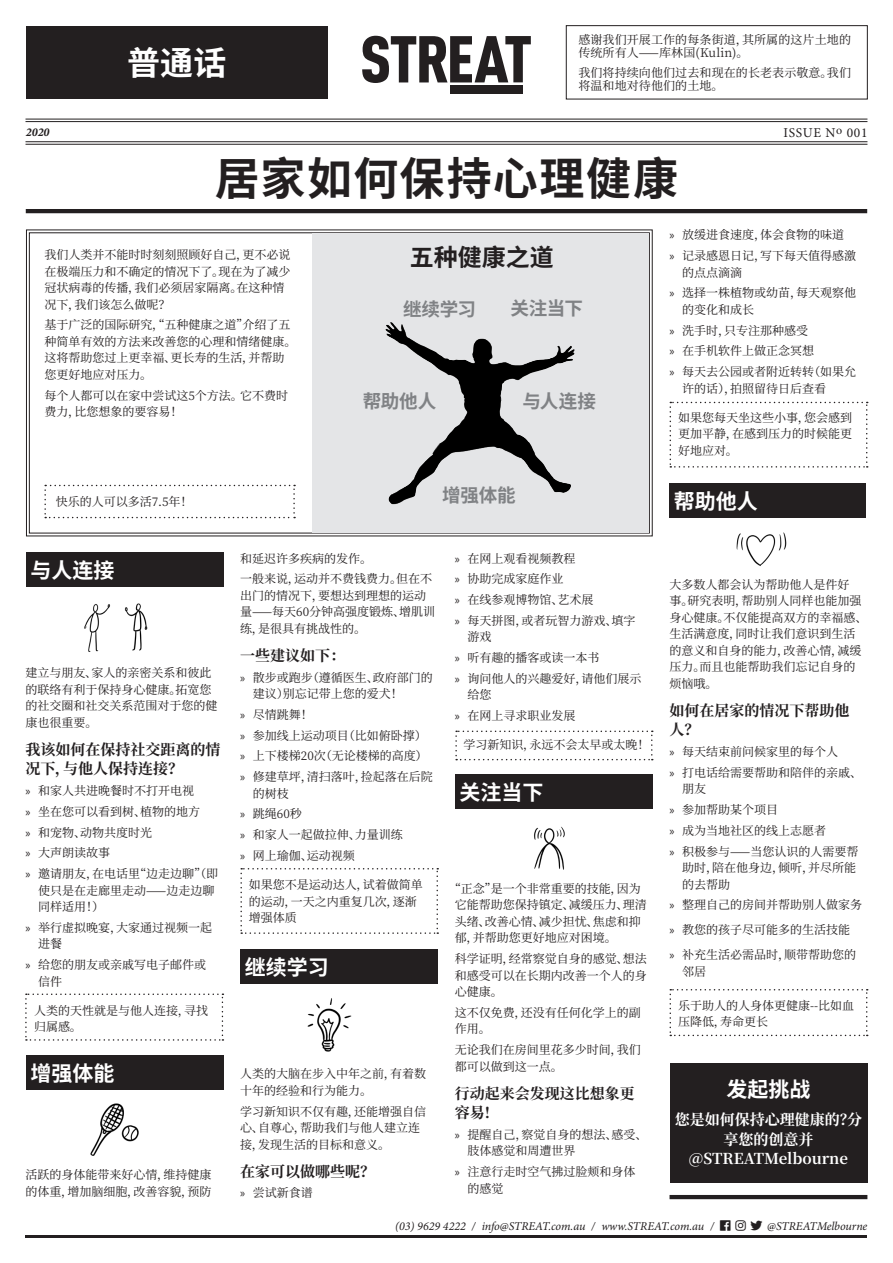
<style>
.page{position:relative;width:893px;height:1263px;background:#fff}
.page>*{position:absolute;margin:0;border:0;box-sizing:border-box;transform-origin:0 0}
.t1{font:700 45px "Source Han Sans SC";letter-spacing:.03em;color:#231f20}
.t2{font:700 33px "Source Han Sans SC";color:#fff}
.t3{font:700 24px "Source Han Sans SC";color:#231f20}
.t4{font:700 21px "Source Han Sans SC";color:#fff}
.Pop_ups{font:700 18.6px "Source Han Sans SC";letter-spacing:-.015em;color:#808285}
.t5{font:700 15px/19.5px "Source Han Serif SC";color:#231f20}
.t6{font:700 15px/19.5px "Source Han Serif SC";color:#fff;text-align:center}
.t7{font:13.5px "Minion Pro";letter-spacing:.05em;color:#231f20}
.t8{font:12px/16.5px "Source Han Serif SC";color:#231f20}
.t9{font:italic 12px "Minion Pro";letter-spacing:-.005em;color:#231f20}
.t10{font:italic 700 12px "Minion Pro";color:#231f20}
.s1{font-family:"Myriad Pro"}
</style>
<div class="page">
<hr style="left:26px;top:119px;width:841px;height:1px;background:#231f20">
<hr style="left:26px;top:121px;width:841px;height:1px;background:#231f20">
<hr style="left:26px;top:141px;width:841px;height:1px;background:#231f20">
<hr style="left:26px;top:144px;width:841px;height:1px;background:#231f20">
<svg style="left:362px;top:36px;width:169px;height:47px"></svg>
<div style="left:450px;top:85px;width:73px;height:9px;background:#231f20"></div>
<hr style="left:26px;top:1235px;width:841px;height:2px;background:#231f20">
<hr style="left:26px;top:209px;width:841px;height:4px;background:#231f20">
<svg style="left:26px;top:229px;width:627px;height:307px"></svg>
<div style="left:312px;top:233px;width:337px;height:300px;background:#e4e5e7"></div>
<img style="left:385px;top:322px;width:190px;height:183px">
<svg style="left:44px;top:485px;width:251px;height:33px"></svg>
<svg style="left:670px;top:402px;width:198px;height:66px"></svg>
<svg style="left:240px;top:868px;width:198px;height:66px"></svg>
<svg style="left:669px;top:989px;width:199px;height:47px"></svg>
<svg style="left:25px;top:993px;width:198px;height:48px"></svg>
<svg style="left:455px;top:730px;width:198px;height:30px"></svg>
<div style="left:26px;top:553px;width:197px;height:34px;background:#231f20"></div>
<div style="left:26px;top:1056px;width:197px;height:34px;background:#231f20"></div>
<div style="left:240px;top:949px;width:198px;height:34px;background:#231f20"></div>
<div style="left:455px;top:774px;width:198px;height:34px;background:#231f20"></div>
<div style="left:669px;top:483px;width:197px;height:35px;background:#231f20"></div>
<hr style="left:669px;top:1195px;width:198px;height:4px;background:#231f20">
<div style="left:669px;top:1063px;width:198px;height:119px;background:#231f20"></div>
<img style="left:307px;top:998px;width:45px;height:54px">
<img style="left:90px;top:1103px;width:49px;height:53px">
<img style="left:84px;top:603px;width:64px;height:49px">
<img style="left:534px;top:826px;width:31px;height:44px">
<img style="left:736px;top:532px;width:51px;height:34px">
<div style="left:26px;top:26px;width:301px;height:72px;background:#231f20"></div>
<p class="t2" style="left:127px;top:45px;width:100px">普通话</p>
<p class="t8" style="left:578px;top:33px;width:274px;line-height:13.5px">感谢我们开展工作的每条街道，其所属的这片土地的传统所有人——库林国(Kulin)。</p>
<p class="t8" style="left:578px;top:66px;width:274px;line-height:13.5px">我们将持续向他们过去和现在的长老表示敬意。我们将温和地对待他们的土地。</p>
<p class="t10" style="left:26px;top:124px;width:25px">2020</p>
<p class="t7" style="left:784px;top:124px;width:85px">ISSUE N<sup>o</sup> 001</p>
<p class="t1" style="left:215px;top:153px;width:464px">居家如何保持心理健康</p>
<p class="t8" style="left:44px;top:247px;width:248px">我们人类并不能时时刻刻照顾好自己，更不必说在极端压力和不确定的情况下了。现在为了减少冠状病毒的传播，我们必须居家隔离。在这种情况下，我们该怎么做呢？</p>
<p class="t8" style="left:44px;top:317px;width:253px">基于广泛的国际研究，“五种健康之道”介绍了五种简单有效的方法来改善您的心理和情绪健康。这将帮助您过上更幸福、更长寿的生活，并帮助您更好地应对压力。</p>
<p class="t8" style="left:44px;top:387px;width:245px">每个人都可以在家中尝试这5个方法。它不费时费力，比您想象的要容易！</p>
<p class="t8" style="left:56px;top:493px;width:138px">快乐的人可以多活7.5年！</p>
<p class="t3" style="left:410px;top:243px;width:145px">五种健康之道</p>
<p class="Pop_ups" style="left:403px;top:299px;width:75px">继续学习</p>
<p class="Pop_ups" style="left:511px;top:297px;width:74px">关注当下</p>
<p class="Pop_ups" style="left:363px;top:391px;width:75px">帮助他人</p>
<p class="Pop_ups" style="left:523px;top:390px;width:75px">与人连接</p>
<p class="Pop_ups" style="left:442px;top:485px;width:75px">增强体能</p>
<p class="t4" style="left:30px;top:559px;width:86px">与人连接</p>
<p class="t8" style="left:26px;top:665px;width:194px">建立与朋友、家人的亲密关系和彼此的联络有利于保持身心健康。拓宽您的社交圈和社交关系范围对于您的健康也很重要。</p>
<p class="t5" style="left:26px;top:740px;width:197px">我该如何在保持社交距离的情况下，与他人保持连接？</p>
<p class="t8" style="left:26px;top:783px;width:170px"><span class="s1">»</span> 和家人共进晚餐时不打开电视</p>
<p class="t8" style="left:26px;top:803px;width:176px"><span class="s1">»</span> 坐在您可以看到树、植物的地方</p>
<p class="t8" style="left:26px;top:824px;width:128px"><span class="s1">»</span> 和宠物、动物共度时光</p>
<p class="t8" style="left:26px;top:845px;width:86px"><span class="s1">»</span> 大声朗读故事</p>
<p class="t8" style="left:38px;top:866px;width:181px;text-indent:-13px"><span class="s1">»</span> 邀请朋友，在电话里“边走边聊”（即使只是在走廊里走动——边走边聊同样适用！）</p>
<p class="t8" style="left:38px;top:919px;width:175px;text-indent:-13px"><span class="s1">»</span> 举行虚拟晚宴，大家通过视频一起进餐</p>
<p class="t8" style="left:38px;top:957px;width:169px;text-indent:-13px"><span class="s1">»</span> 给您的朋友或亲戚写电子邮件或信件</p>
<p class="t8" style="left:34px;top:1002px;width:175px">人类的天性就是与他人连接，寻找归属感。</p>
<p class="t4" style="left:30px;top:1062px;width:85px">增强体能</p>
<p class="t8" style="left:26px;top:1167px;width:188px">活跃的身体能带来好心情，维持健康的体重，增加脑细胞，改善容貌，预防</p>
<p class="t8" style="left:240px;top:550px;width:133px">和延迟许多疾病的发作。</p>
<p class="t8" style="left:240px;top:571px;width:197px">一般来说，运动并不费钱费力。但在不出门的情况下，要想达到理想的运动量——每天60分钟高强度锻炼、增肌训练，是很具有挑战性的。</p>
<p class="t5" style="left:240px;top:646px;width:106px">一些建议如下：</p>
<p class="t8" style="left:253px;top:669px;width:181px;text-indent:-13px"><span class="s1">»</span> 散步或跑步（遵循医生、政府部门的建议）别忘记带上您的爱犬！</p>
<p class="t8" style="left:240px;top:706px;width:74px"><span class="s1">»</span> 尽情跳舞！</p>
<p class="t8" style="left:240px;top:727px;width:188px"><span class="s1">»</span> 参加线上运动项目（比如俯卧撑）</p>
<p class="t8" style="left:240px;top:748px;width:189px"><span class="s1">»</span> 上下楼梯20次（无论楼梯的高度）</p>
<p class="t8" style="left:253px;top:769px;width:181px;text-indent:-13px"><span class="s1">»</span> 修建草坪，清扫落叶，捡起落在后院的树枝</p>
<p class="t8" style="left:240px;top:806px;width:63px"><span class="s1">»</span> 跳绳60秒</p>
<p class="t8" style="left:240px;top:827px;width:164px"><span class="s1">»</span> 和家人一起做拉伸、力量训练</p>
<p class="t8" style="left:240px;top:847px;width:116px"><span class="s1">»</span> 网上瑜伽、运动视频</p>
<p class="t8" style="left:249px;top:877px;width:175px">如果您不是运动达人，试着做简单的运动，一天之内重复几次，逐渐增强体质</p>
<p class="t4" style="left:245px;top:955px;width:85px">继续学习</p>
<p class="t8" style="left:240px;top:1066px;width:187px">人类的大脑在步入中年之前，有着数十年的经验和行为能力。</p>
<p class="t8" style="left:240px;top:1103px;width:187px">学习新知识不仅有趣，还能增强自信心、自尊心，帮助我们与他人建立连接，发现生活的目标和意义。</p>
<p class="t5" style="left:240px;top:1162px;width:136px">在家可以做哪些呢？</p>
<p class="t8" style="left:240px;top:1185px;width:74px"><span class="s1">»</span> 尝试新食谱</p>
<p class="t8" style="left:455px;top:550px;width:122px"><span class="s1">»</span> 在网上观看视频教程</p>
<p class="t8" style="left:455px;top:571px;width:110px"><span class="s1">»</span> 协助完成家庭作业</p>
<p class="t8" style="left:455px;top:592px;width:140px"><span class="s1">»</span> 在线参观博物馆、艺术展</p>
<p class="t8" style="left:468px;top:612px;width:169px;text-indent:-13px"><span class="s1">»</span> 每天拼图，或者玩智力游戏、填字游戏</p>
<p class="t8" style="left:455px;top:650px;width:146px"><span class="s1">»</span> 听有趣的播客或读一本书</p>
<p class="t8" style="left:468px;top:670px;width:175px;text-indent:-13px"><span class="s1">»</span> 询问他人的兴趣爱好，请他们展示给您</p>
<p class="t8" style="left:455px;top:708px;width:122px"><span class="s1">»</span> 在网上寻求职业发展</p>
<p class="t8" style="left:463px;top:737px;width:187px">学习新知识，永远不会太早或太晚！</p>
<p class="t4" style="left:460px;top:780px;width:85px">关注当下</p>
<p class="t8" style="left:455px;top:880px;width:193px;text-indent:-6px">“正念”是一个非常重要的技能，因为它能帮助您保持镇定、减缓压力、理清头绪、改善心情、减少担忧、焦虑和抑郁，并帮助您更好地应对困境。</p>
<p class="t8" style="left:455px;top:951px;width:193px;text-align:justify">科学证明，经常察觉自身的感觉、想法和感受可以在长期内改善一个人的身心健康。</p>
<p class="t8" style="left:455px;top:1004px;width:187px">这不仅免费，还没有任何化学上的副作用。</p>
<p class="t8" style="left:455px;top:1042px;width:187px">无论我们在房间里花多少时间，我们都可以做到这一点。</p>
<p class="t5" style="left:455px;top:1084px;width:181px">行动起来会发现这比想象更容易!</p>
<p class="t8" style="left:468px;top:1126px;width:181px;text-indent:-13px"><span class="s1">»</span> 提醒自己，察觉自身的想法、感受、肢体感觉和周遭世界</p>
<p class="t8" style="left:468px;top:1164px;width:169px;text-indent:-13px"><span class="s1">»</span> 注意行走时空气拂过脸颊和身体的感觉</p>
<p class="t8" style="left:669px;top:227px;width:176px"><span class="s1">»</span> 放缓进食速度，体会食物的味道</p>
<p class="t8" style="left:682px;top:248px;width:176px;text-indent:-13px"><span class="s1">»</span> 记录感恩日记，写下每天值得感激的点点滴滴</p>
<p class="t8" style="left:682px;top:285px;width:176px;text-indent:-13px"><span class="s1">»</span> 选择一株植物或幼苗，每天观察他的变化和成长</p>
<p class="t8" style="left:669px;top:322px;width:140px"><span class="s1">»</span> 洗手时，只专注那种感受</p>
<p class="t8" style="left:669px;top:343px;width:146px"><span class="s1">»</span> 在手机软件上做正念冥想</p>
<p class="t8" style="left:682px;top:364px;width:176px;text-indent:-13px"><span class="s1">»</span> 每天去公园或者附近转转（如果允许的话），拍照留待日后查看</p>
<p class="t8" style="left:678px;top:409px;width:175px;text-align:justify">如果您每天坐这些小事，您会感到更加平静，在感到压力的时候能更好地应对。</p>
<p class="t4" style="left:674px;top:489px;width:85px">帮助他人</p>
<p class="t8" style="left:669px;top:576px;width:199px">大多数人都会认为帮助他人是件好<br>事。研究表明，帮助别人同样也能加强身心健康。不仅能提高双方的幸福感、生活满意度，同时让我们意识到生活的意义和自身的能力，改善心情，减缓压力。而且也能帮助我们忘记自身的烦恼哦。</p>
<p class="t5" style="left:669px;top:701px;width:182px">如何在居家的情况下帮助他人？</p>
<p class="t8" style="left:669px;top:744px;width:170px"><span class="s1">»</span> 每天结束前问候家里的每个人</p>
<p class="t8" style="left:682px;top:764px;width:181px;text-indent:-13px"><span class="s1">»</span> 打电话给需要帮助和陪伴的亲戚、朋友</p>
<p class="t8" style="left:669px;top:802px;width:110px"><span class="s1">»</span> 参加帮助某个项目</p>
<p class="t8" style="left:669px;top:822px;width:158px"><span class="s1">»</span> 成为当地社区的线上志愿者</p>
<p class="t8" style="left:682px;top:843px;width:178px;text-indent:-13px"><span class="s1">»</span> 积极参与——当您认识的人需要帮助时，陪在他身边，倾听，并尽所能的去帮助</p>
<p class="t8" style="left:669px;top:897px;width:194px"><span class="s1">»</span> 整理自己的房间并帮助别人做家务</p>
<p class="t8" style="left:669px;top:922px;width:182px"><span class="s1">»</span> 教您的孩子尽可能多的生活技能</p>
<p class="t8" style="left:682px;top:947px;width:176px;text-indent:-13px"><span class="s1">»</span> 补充生活必需品时，顺带帮助您的邻居</p>
<p class="t8" style="left:678px;top:997px;width:178px">乐于助人的人身体更健康--比如血压降低，寿命更长</p>
<p class="t4" style="left:726px;top:1078px;width:85px">发起挑战</p>
<p class="t6" style="left:675px;top:1110px;width:189px">您是如何保持心理健康的？分享您的创意并@STREATMelbourne</p>
<p class="t9" style="left:395px;top:1217px;width:321px">(03) 9629 4222 / info@STREAT.com.au / www.STREAT.com.au /</p>
<p class="t9" style="left:767px;top:1217px;width:102px">@STREATMelbourne</p>
</div>
